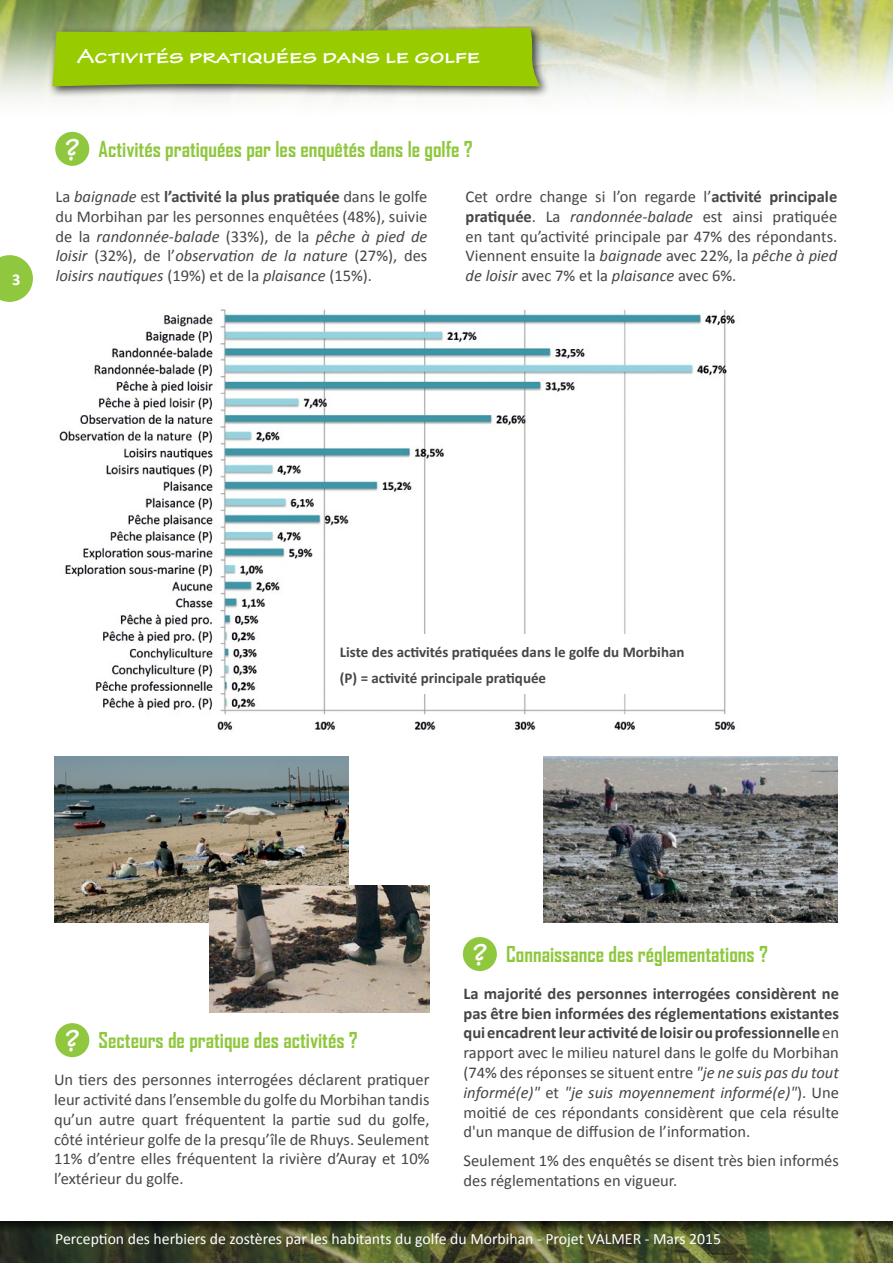
<style>
.page{position:relative;width:893px;height:1263px;background:#fff}
.page>*{position:absolute;margin:0;border:0;box-sizing:border-box;transform-origin:0 0}
.t1{font:700 21px "Agency FB";color:#8fc73e}
.t2{font:700 expanded 21px "Tekton Pro";color:#fff}
.t3{font:16.5px/19.8px "Calibri";color:#464547;text-align:justify}
.t4{font:700 16.5px "Calibri";color:#fff}
.t5{font:15.75px "Calibri";color:#fff}
.t6{font:700 15px/26.5px "Calibri";color:#464547}
.s1{font-family:"Tekton Pro";font-size:31.5px;color:#fff}
.s2{font-style:italic}
.s3{font-weight:700}
</style>
<div class="page">
<img style="left:0;top:1235px;width:893px;height:28px">
<svg style="left:0;top:0;width:893px;height:101px;background:#c1cba9"></svg>
<div style="left:0;top:1090px;width:893px;height:145px;background:#000;opacity:.75"></div>
<div style="left:0;top:1093px;width:893px;height:127px;background:#fff"></div>
<div style="left:0;top:1015px;width:893px;height:126px;background:#fff"></div>
<svg style="left:0;top:255px;width:33px;height:47px;background:#a1d05e"></svg>
<img style="left:59px;top:309px;width:677px;height:421px">
<div style="left:47px;top:26px;width:504px;height:70px;background:#000;opacity:.75"></div>
<svg style="left:52px;top:28px;width:488px;height:58px;background:#97c709"></svg>
<div style="left:340px;top:634px;width:376px;height:60px;background:#fff"></div>
<div style="left:55px;top:132px;width:34px;height:34px;background:#8fc73e;border-radius:50%"></div>
<div style="left:55px;top:1023px;width:34px;height:34px;background:#8fc73e;border-radius:50%"></div>
<img style="left:544px;top:756px;width:293px;height:166px">
<div style="left:463px;top:937px;width:34px;height:34px;background:#8fc73e;border-radius:50%"></div>
<img style="left:55px;top:756px;width:293px;height:166px">
<img style="left:210px;top:885px;width:219px;height:128px">
<p class="t4" style="left:12px;top:269px;width:10px">3</p>
<p class="t2" style="left:77px;top:44px;width:404px">Activités pratiquées dans le golfe</p>
<p class="t1" style="left:65px;top:136px;width:409px"><span class="s1">?</span> Activités pratiquées par les enquêtés dans le golfe ?</p>
<p class="t3" style="left:56px;top:187px;width:373px">La <span class="s2">baignade</span> est <span class="s3">l’activité la plus pratiquée</span> dans le golfe du Morbihan par les personnes enquêtées (48%), suivie de la <span class="s2">randonnée-balade</span> (33%), de la <span class="s2">pêche à pied de loisir</span> (32%), de l’<span class="s2">observation de la nature</span> (27%), des <span class="s2">loisirs nautiques</span> (19%) et de la <span class="s2">plaisance</span> (15%).</p>
<p class="t3" style="left:466px;top:187px;width:373px">Cet ordre change si l’on regarde l’<span class="s3">activité principale pratiquée</span>. La <span class="s2">randonnée-balade</span> est ainsi pratiquée en tant qu’activité principale par 47% des répondants.<br>Viennent ensuite la <span class="s2">baignade</span> avec 22%, la <span class="s2">pêche à pied de loisir</span> avec 7% et la <span class="s2">plaisance</span> avec 6%.</p>
<p class="t6" style="left:340px;top:638px;width:346px">Liste des activités pratiquées dans le golfe du Morbihan (P) = activité principale pratiquée</p>
<p class="t1" style="left:65px;top:1027px;width:294px"><span class="s1">?</span> Secteurs de pratique des activités ?</p>
<p class="t3" style="left:54px;top:1070px;width:377px">Un tiers des personnes interrogées déclarent pratiquer leur activité dans l’ensemble du golfe du Morbihan tandis qu’un autre quart fréquentent la partie sud du golfe, côté intérieur golfe de la presqu’île de Rhuys. Seulement 11% d’entre elles fréquentent la rivière d’Auray et 10% l’extérieur du golfe.</p>
<p class="t1" style="left:473px;top:941px;width:297px"><span class="s1">?</span> Connaissance des réglementations ?</p>
<p class="t3" style="left:463px;top:983px;width:377px"><span class="s3">La majorité des personnes interrogées considèrent ne pas être bien informées des réglementations existantes qui encadrent leur activité de loisir ou professionnelle</span> en rapport avec le milieu naturel dans le golfe du Morbihan (74% des réponses se situent entre <span class="s2">"je ne suis pas du tout informé(e)"</span> et <span class="s2">"je suis moyennement informé(e)"</span>). Une moitié de ces répondants considèrent que cela résulte d'un manque de diffusion de l’information.</p>
<p class="t3" style="left:463px;top:1150px;width:377px">Seulement 1% des enquêtés se disent très bien informés des réglementations en vigueur.</p>
<p class="t5" style="left:55px;top:1229px;width:667px">Perception des herbiers de zostères par les habitants du golfe du Morbihan - Projet VALMER - Mars 2015</p>
</div>
